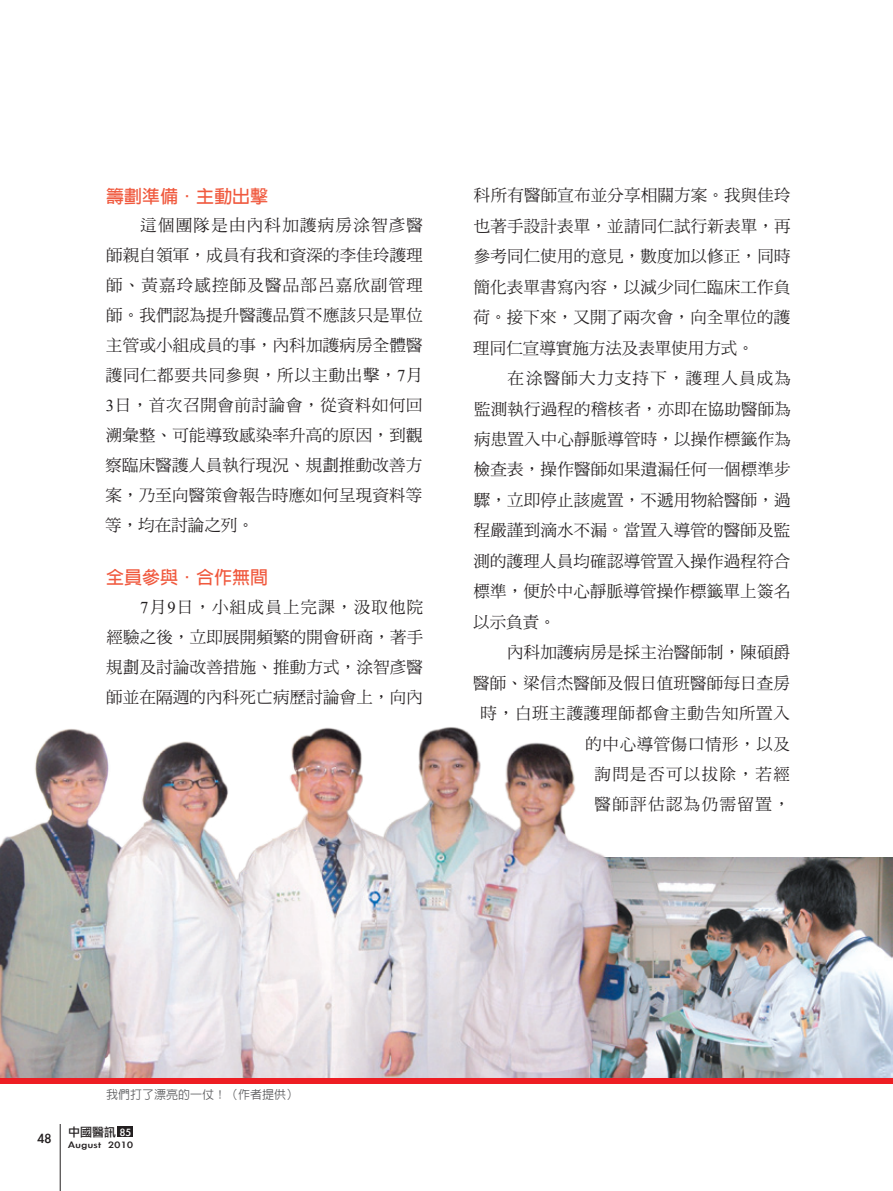
<style>
.page{position:relative;width:893px;height:1191px;background:#fff}
.page>*{position:absolute;margin:0;border:0;box-sizing:border-box;transform-origin:0 0}
.t1{font:700 18px "Lin Gothic";color:#f0593e}
.t2{font:16.5px/30px "DF Ming Std W5";letter-spacing:.01em;color:#231f20;text-align:justify}
.t3{font:16.5px/30.5px "DF Ming Std W5";letter-spacing:.035em;color:#231f20;text-align:right}
.t4{font:15px "Li Gothic Med";color:#231f20}
.t5{font:500 12px "Lin Gothic";color:#57585a}
.t6{font:12px "Li Gothic Med";color:#231f20}
.t7{font:10.5px "Li Gothic Med";letter-spacing:.04em;color:#231f20;scale:1.2 1}
.s1{font-family:"Times New Roman"}
.s2{color:#fff}
</style>
<div class="page">
<img style="left:661px;top:857px;width:232px;height:221px">
<img style="left:0;top:727px;width:661px;height:351px">
<div style="left:0;top:1078px;width:893px;height:5px;background:#ee1d23"></div>
<div style="left:118px;top:1126px;width:15px;height:11px;background:#231f20"></div>
<hr style="left:60px;top:1124px;width:1px;height:67px;background:#231f20">
<p class="t1" style="left:106px;top:187px;width:163px">籌劃準備．主動出擊</p>
<p class="t2" style="left:105px;top:210px;width:319px;text-indent:35px">這個團隊是由內科加護病房涂智彥醫師親自領軍，成員有我和資深的李佳玲護理師、黃嘉玲感控師及醫品部呂嘉欣副管理師。我們認為提升醫護品質不應該只是單位主管或小組成員的事，內科加護病房全體醫護同仁都要共同參與，所以主動出擊，<span class="s1">7</span>月<span class="s1">3</span>日，首次召開會前討論會，從資料如何回溯彙整、可能導致感染率升高的原因，到觀察臨床醫護人員執行現況、規劃推動改善方案，乃至向醫策會報告時應如何呈現資料等等，均在討論之列。</p>
<p class="t1" style="left:106px;top:568px;width:163px">全員參與．合作無間</p>
<p class="t2" style="left:106px;top:591px;width:319px;text-indent:34px"><span class="s1">7</span>月<span class="s1">9</span>日，小組成員上完課，汲取他院經驗之後，立即展開頻繁的開會研商，著手規劃及討論改善措施、推動方式，涂智彥醫師並在隔週的內科死亡病歷討論會上，向內</p>
<p class="t2" style="left:473px;top:180px;width:319px;line-height:30.5px">科所有醫師宣布並分享相關方案。我與佳玲也著手設計表單，並請同仁試行新表單，再參考同仁使用的意見，數度加以修正，同時簡化表單書寫內容，以減少同仁臨床工作負荷。接下來，又開了兩次會，向全單位的護理同仁宣導實施方法及表單使用方式。</p>
<p class="t2" style="left:473px;top:363px;width:319px;line-height:30.5px;text-indent:34px">在涂醫師大力支持下，護理人員成為監測執行過程的稽核者，亦即在協助醫師為病患置入中心靜脈導管時，以操作標籤作為檢查表，操作醫師如果遺漏任何一個標準步驟，立即停止該處置，不遞用物給醫師，過程嚴謹到滴水不漏。當置入導管的醫師及監測的護理人員均確認導管置入操作過程符合標準，便於中心靜脈導管操作標籤單上簽名以示負責。</p>
<p class="t3" style="left:473px;top:637px;width:318px">內科加護病房是採主治醫師制，陳碩爵<br>醫師、梁信杰醫師及假日值班醫師每日查房時，白班主護護理師都會主動告知所置入的中心導管傷口情形，以及<br>詢問是否可以拔除，若經<br>醫師評估認為仍需留置，</p>
<p class="t4" style="left:38px;top:1130px;width:15px">48</p>
<p class="t5" style="left:106px;top:1088px;width:193px">我們打了漂亮的一仗！（作者提供）</p>
<p class="t6" style="left:68px;top:1125px;width:64px">中國醫訊 <span class="s2">85</span></p>
<p class="t7" style="left:68px;top:1139px;width:56px">August 2010</p>
</div>
